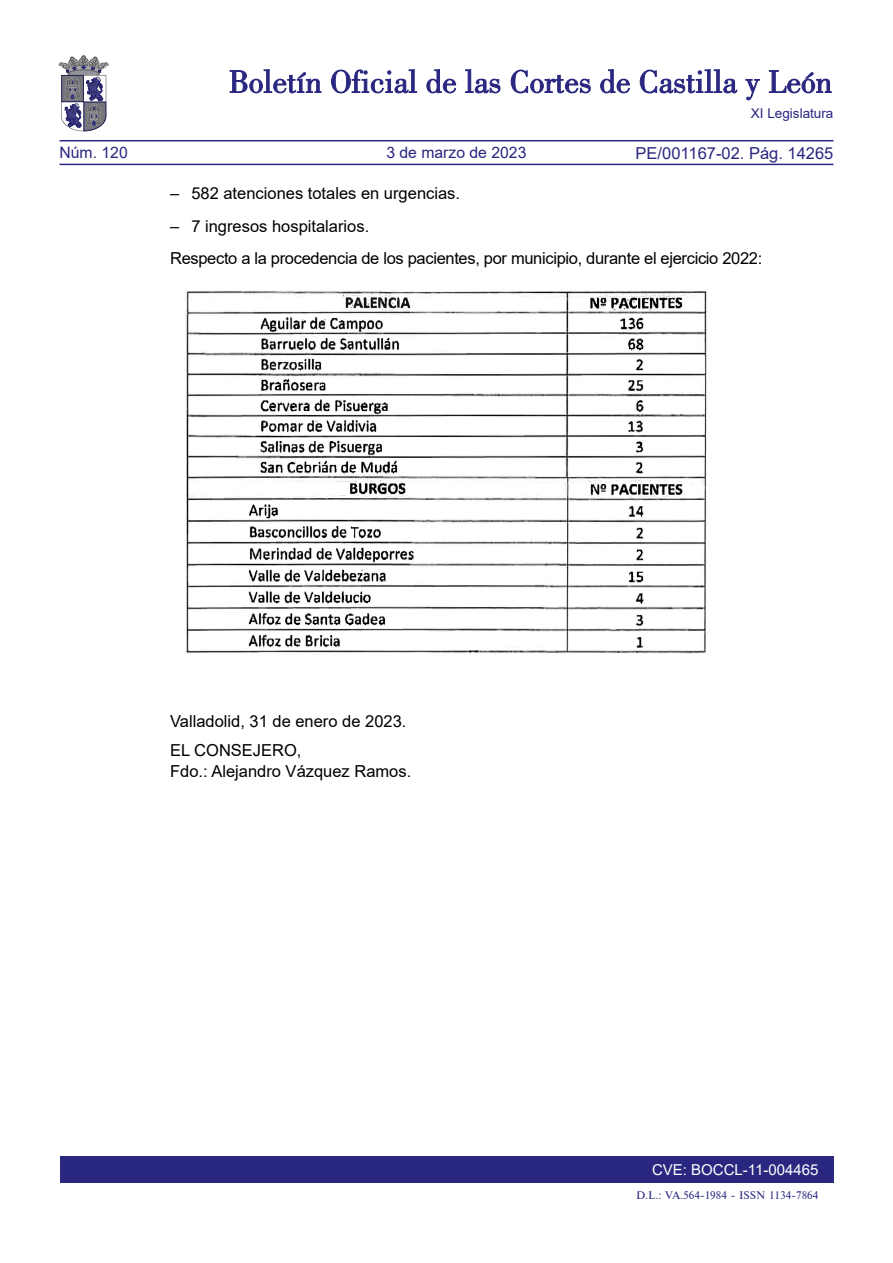
<style>
.page{position:relative;width:893px;height:1263px;background:#fff}
.page>*{position:absolute;margin:0;border:0;box-sizing:border-box;transform-origin:0 0}
.TEXTO_NORMAL{font:16.5px "Arial";letter-spacing:-.02em;color:#000}
.TEXTO_NORMAL-2{font:16.5px "Arial";color:#000}
.firma{font:16.5px/21px "Arial";color:#000}
.Fecha{font:16.5px "Arial";color:#000}
.t1{font:16.5px "Arial";color:#292780}
.t2{font:15.75px "Arial";color:#292780}
.t3{font:15px "Arial";color:#fff}
.t4{font:13.5px "Arial";color:#292780}
.t5{font:10.5px "Times";color:#292780}
</style>
<div class="page">
<div style="left:60px;top:1157px;width:773px;height:26px;background:#292780"></div>
<hr style="left:60px;top:164px;width:773px;height:1px;background:#292780">
<hr style="left:60px;top:140px;width:773px;height:1px;background:#292780">
<svg style="left:230px;top:69px;width:91px;height:24px"></svg>
<svg style="left:331px;top:69px;width:86px;height:24px"></svg>
<svg style="left:426px;top:69px;width:30px;height:24px"></svg>
<svg style="left:465px;top:69px;width:35px;height:24px"></svg>
<svg style="left:511px;top:70px;width:80px;height:23px"></svg>
<svg style="left:600px;top:69px;width:30px;height:24px"></svg>
<svg style="left:640px;top:69px;width:97px;height:24px"></svg>
<svg style="left:745px;top:79px;width:15px;height:21px"></svg>
<svg style="left:769px;top:70px;width:62px;height:23px"></svg>
<svg style="left:59px;top:55px;width:49px;height:76px"></svg>
<img style="left:184px;top:290px;width:523px;height:364px">
<p class="t4" style="left:751px;top:104px;width:84px">XI Legislatura</p>
<p class="t2" style="left:60px;top:142px;width:70px">Núm. 120</p>
<p class="t2" style="left:386px;top:142px;width:142px">3 de marzo de 2023</p>
<p class="t1" style="left:636px;top:141px;width:199px">PE/001167-02. Pág. 14265</p>
<p class="TEXTO_NORMAL-2" style="left:170px;top:182px;width:291px">– 582 atenciones totales en urgencias.</p>
<p class="TEXTO_NORMAL-2" style="left:170px;top:214px;width:201px">– 7 ingresos hospitalarios.</p>
<p class="TEXTO_NORMAL" style="left:170px;top:247px;width:594px">Respecto a la procedencia de los pacientes, por municipio, durante el ejercicio 2022:</p>
<p class="Fecha" style="left:170px;top:710px;width:238px">Valladolid, 31 de enero de 2023.</p>
<p class="firma" style="left:170px;top:740px;width:243px">EL CONSEJERO,<br>Fdo.: Alejandro Vázquez Ramos.</p>
<p class="t3" style="left:652px;top:1159px;width:168px">CVE: BOCCL-11-004465</p>
<p class="t5" style="left:636px;top:1189px;width:184px">D.L.: VA.564-1984 - ISSN 1134-7864</p>
</div>
